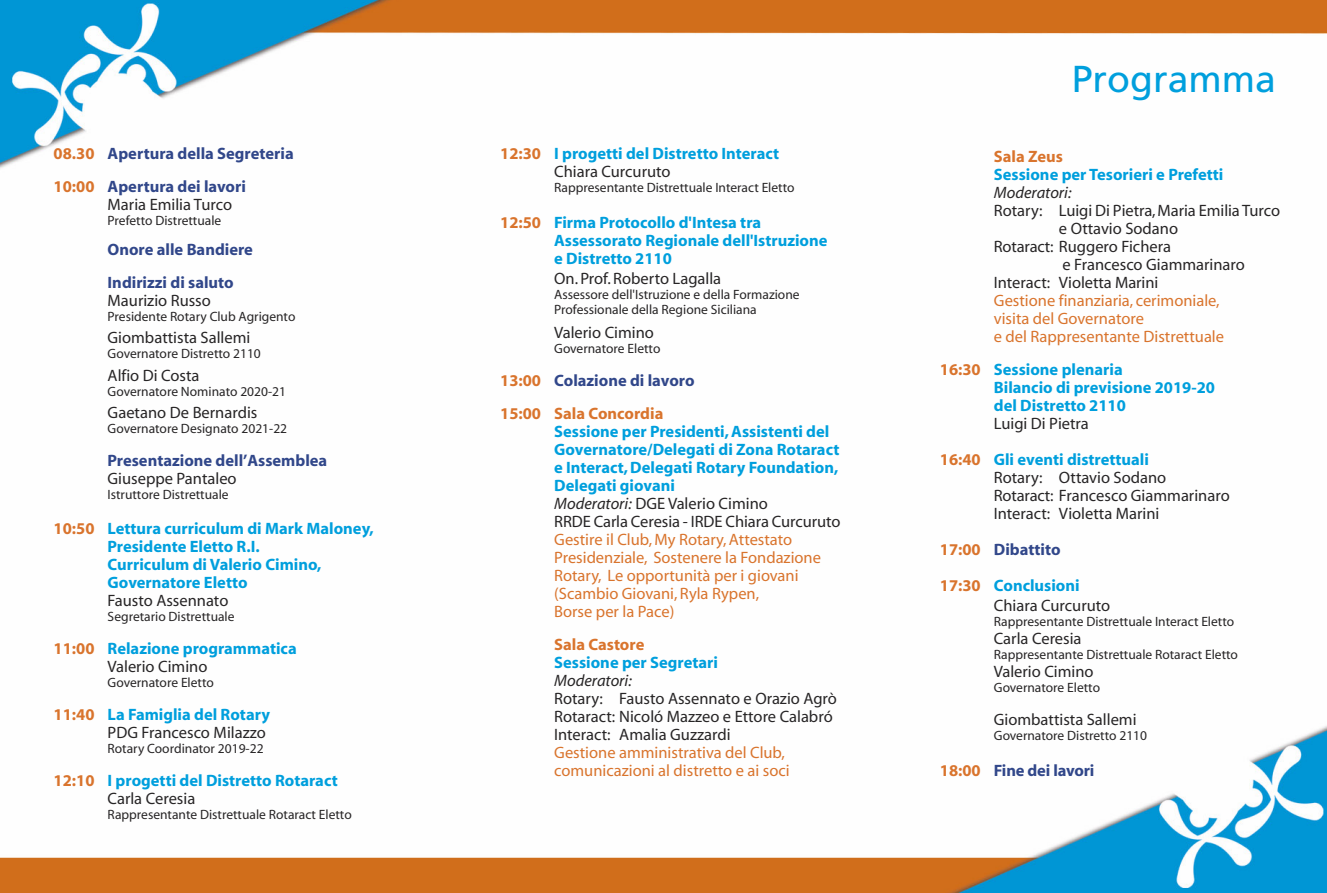
<style>
.page{position:relative;width:1327px;height:893px;background:#fff}
.page>*{position:absolute;margin:0;border:0;box-sizing:border-box;transform-origin:0 0}
.t1{font:37.5px "Frutiger LT Std";color:#009fdd}
.t2{font:16.5px "Myriad";color:#272526}
.t3{font:700 16.5px/18px "Myriad";color:#009fdd}
.t4{font:16.5px "Myriad";color:#d9742d}
.t5{font:700 16.5px "Myriad";color:#31478a}
.t6{font:700 16.5px "Myriad";color:#d9742d}
.t7{font:italic 16.5px "Myriad";color:#272526}
.t8{font:13.5px "Myriad";color:#272526}
.s1{color:#d9742d}
.s2{font-style:italic}
</style>
<div class="page">
<img style="left:0;top:0;width:1327px;height:893px">
<p class="t5" style="left:54px;top:147px;width:242px"><span class="s1">08.30</span> Apertura della Segreteria</p>
<p class="t5" style="left:54px;top:180px;width:194px"><span class="s1">10:00</span> Apertura dei lavori</p>
<p class="t2" style="left:108px;top:198px;width:126px">Maria Emilia Turco</p>
<p class="t8" style="left:108px;top:215px;width:115px">Prefetto Distrettuale</p>
<p class="t5" style="left:108px;top:243px;width:147px">Onore alle Bandiere</p>
<p class="t5" style="left:108px;top:276px;width:128px">Indirizzi di saluto</p>
<p class="t2" style="left:108px;top:294px;width:105px">Maurizio Russo</p>
<p class="t8" style="left:108px;top:311px;width:189px">Presidente Rotary Club Agrigento</p>
<p class="t2" style="left:108px;top:331px;width:144px">Giombattista Sallemi</p>
<p class="t8" style="left:108px;top:348px;width:155px">Governatore Distretto 2110</p>
<p class="t2" style="left:108px;top:369px;width:93px">Alfio Di Costa</p>
<p class="t8" style="left:108px;top:386px;width:180px">Governatore Nominato 2020-21</p>
<p class="t2" style="left:108px;top:406px;width:151px">Gaetano De Bernardis</p>
<p class="t8" style="left:108px;top:423px;width:181px">Governatore Designato 2021-22</p>
<p class="t5" style="left:108px;top:454px;width:221px">Presentazione dell’Assemblea</p>
<p class="t2" style="left:108px;top:472px;width:131px">Giuseppe Pantaleo</p>
<p class="t8" style="left:108px;top:489px;width:122px">Istruttore Distrettuale</p>
<p class="t3" style="left:54px;top:520px;width:322px"><span class="s1">10:50</span> Lettura curriculum di Mark Maloney,</p>
<p class="t3" style="left:108px;top:538px;width:154px">Presidente Eletto R.I.</p>
<p class="t3" style="left:108px;top:556px;width:215px">Curriculum di Valerio Cimino,</p>
<p class="t3" style="left:108px;top:574px;width:141px">Governatore Eletto</p>
<p class="t2" style="left:108px;top:594px;width:122px">Fausto Assennato</p>
<p class="t8" style="left:108px;top:611px;width:128px">Segretario Distrettuale</p>
<p class="t3" style="left:54px;top:640px;width:245px"><span class="s1">11:00</span> Relazione programmatica</p>
<p class="t2" style="left:108px;top:660px;width:101px">Valerio Cimino</p>
<p class="t8" style="left:108px;top:677px;width:108px">Governatore Eletto</p>
<p class="t3" style="left:54px;top:706px;width:218px"><span class="s1">11:40</span> La Famiglia del Rotary</p>
<p class="t2" style="left:108px;top:726px;width:160px">PDG Francesco Milazzo</p>
<p class="t8" style="left:108px;top:743px;width:157px">Rotary Coordinator 2019-22</p>
<p class="t3" style="left:54px;top:772px;width:286px"><span class="s1">12:10</span> I progetti del Distretto Rotaract</p>
<p class="t2" style="left:108px;top:792px;width:89px">Carla Ceresia</p>
<p class="t8" style="left:108px;top:809px;width:246px">Rappresentante Distrettuale Rotaract Eletto</p>
<p class="t3" style="left:500px;top:146px;width:280px"><span class="s1">12:30</span> I progetti del Distretto Interact</p>
<p class="t2" style="left:554px;top:166px;width:118px">Chiara Curcuruto</p>
<p class="t8" style="left:554px;top:183px;width:242px">Rappresentante Distrettuale Interact Eletto</p>
<p class="t3" style="left:500px;top:215px;width:262px"><span class="s1">12:50</span> Firma Protocollo d'Intesa tra</p>
<p class="t3" style="left:554px;top:233px;width:275px">Assessorato Regionale dell'Istruzione</p>
<p class="t3" style="left:554px;top:251px;width:119px">e Distretto 2110</p>
<p class="t2" style="left:554px;top:272px;width:168px">On. Prof. Roberto Lagalla</p>
<p class="t8" style="left:554px;top:289px;width:247px">Assessore dell'Istruzione e della Formazione</p>
<p class="t8" style="left:554px;top:304px;width:204px">Professionale della Regione Siciliana</p>
<p class="t2" style="left:554px;top:326px;width:101px">Valerio Cimino</p>
<p class="t8" style="left:554px;top:343px;width:108px">Governatore Eletto</p>
<p class="t5" style="left:500px;top:374px;width:196px"><span class="s1">13:00</span> Colazione di lavoro</p>
<p class="t6" style="left:500px;top:407px;width:165px">15:00 Sala Concordia</p>
<p class="t3" style="left:554px;top:424px;width:277px">Sessione per Presidenti, Assistenti del</p>
<p class="t3" style="left:554px;top:442px;width:287px">Governatore/Delegati di Zona Rotaract</p>
<p class="t3" style="left:554px;top:460px;width:286px">e Interact, Delegati Rotary Foundation,<br>Delegati giovani</p>
<p class="t2" style="left:554px;top:497px;width:215px"><span class="s2">Moderatori:</span> DGE Valerio Cimino</p>
<p class="t2" style="left:554px;top:515px;width:288px">RRDE Carla Ceresia - IRDE Chiara Curcuruto</p>
<p class="t4" style="left:554px;top:533px;width:240px">Gestire il Club, My Rotary, Attestato</p>
<p class="t4" style="left:554px;top:551px;width:268px">Presidenziale, Sostenere la Fondazione</p>
<p class="t4" style="left:554px;top:569px;width:246px">Rotary, Le opportunità per i giovani</p>
<p class="t4" style="left:554px;top:587px;width:206px">(Scambio Giovani, Ryla Rypen,</p>
<p class="t4" style="left:554px;top:605px;width:122px">Borse per la Pace)</p>
<p class="t6" style="left:554px;top:638px;width:92px">Sala Castore</p>
<p class="t3" style="left:554px;top:655px;width:165px">Sessione per Segretari</p>
<p class="t7" style="left:554px;top:674px;width:79px">Moderatori:</p>
<p class="t2" style="left:554px;top:692px;width:284px">Rotary: Fausto Assennato e Orazio Agrò</p>
<p class="t2" style="left:554px;top:710px;width:280px">Rotaract: Nicoló Mazzeo e Ettore Calabró</p>
<p class="t2" style="left:554px;top:728px;width:178px">Interact: Amalia Guzzardi</p>
<p class="t4" style="left:554px;top:746px;width:232px">Gestione amministrativa del Club,</p>
<p class="t4" style="left:554px;top:764px;width:237px">comunicazioni al distretto e ai soci</p>
<p class="t1" style="left:1071px;top:57px;width:206px">Programma</p>
<p class="t6" style="left:994px;top:150px;width:71px">Sala Zeus</p>
<p class="t3" style="left:994px;top:166px;width:231px">Sessione per Tesorieri e Prefetti</p>
<p class="t7" style="left:994px;top:186px;width:79px">Moderatori:</p>
<p class="t2" style="left:994px;top:204px;width:288px">Rotary: Luigi Di Pietra, Maria Emilia Turco</p>
<p class="t2" style="left:1059px;top:222px;width:121px">e Ottavio Sodano</p>
<p class="t2" style="left:994px;top:240px;width:179px">Rotaract: Ruggero Fichera</p>
<p class="t2" style="left:1062px;top:258px;width:184px">e Francesco Giammarinaro</p>
<p class="t2" style="left:994px;top:276px;width:166px">Interact: Violetta Marini</p>
<p class="t4" style="left:994px;top:294px;width:227px">Gestione finanziaria, cerimoniale,</p>
<p class="t4" style="left:994px;top:312px;width:152px">visita del Governatore</p>
<p class="t4" style="left:994px;top:330px;width:232px">e del Rappresentante Distrettuale</p>
<p class="t3" style="left:940px;top:361px;width:184px"><span class="s1">16:30</span> Sessione plenaria</p>
<p class="t3" style="left:994px;top:379px;width:223px">Bilancio di previsione 2019-20</p>
<p class="t3" style="left:994px;top:397px;width:134px">del Distretto 2110</p>
<p class="t2" style="left:994px;top:417px;width:97px">Luigi Di Pietra</p>
<p class="t3" style="left:940px;top:451px;width:211px"><span class="s1">16:40</span> Gli eventi distrettuali</p>
<p class="t2" style="left:994px;top:471px;width:174px">Rotary: Ottavio Sodano</p>
<p class="t2" style="left:994px;top:489px;width:237px">Rotaract: Francesco Giammarinaro</p>
<p class="t2" style="left:994px;top:507px;width:167px">Interact: Violetta Marini</p>
<p class="t5" style="left:940px;top:543px;width:122px"><span class="s1">17:00</span> Dibattito</p>
<p class="t3" style="left:940px;top:577px;width:141px"><span class="s1">17:30</span> Conclusioni</p>
<p class="t2" style="left:994px;top:599px;width:118px">Chiara Curcuruto</p>
<p class="t8" style="left:994px;top:616px;width:242px">Rappresentante Distrettuale Interact Eletto</p>
<p class="t2" style="left:994px;top:632px;width:89px">Carla Ceresia</p>
<p class="t8" style="left:994px;top:649px;width:246px">Rappresentante Distrettuale Rotaract Eletto</p>
<p class="t2" style="left:994px;top:665px;width:101px">Valerio Cimino</p>
<p class="t8" style="left:994px;top:682px;width:108px">Governatore Eletto</p>
<p class="t2" style="left:994px;top:713px;width:144px">Giombattista Sallemi</p>
<p class="t8" style="left:994px;top:730px;width:155px">Governatore Distretto 2110</p>
<p class="t5" style="left:940px;top:764px;width:156px"><span class="s1">18:00</span> Fine dei lavori</p>
</div>
